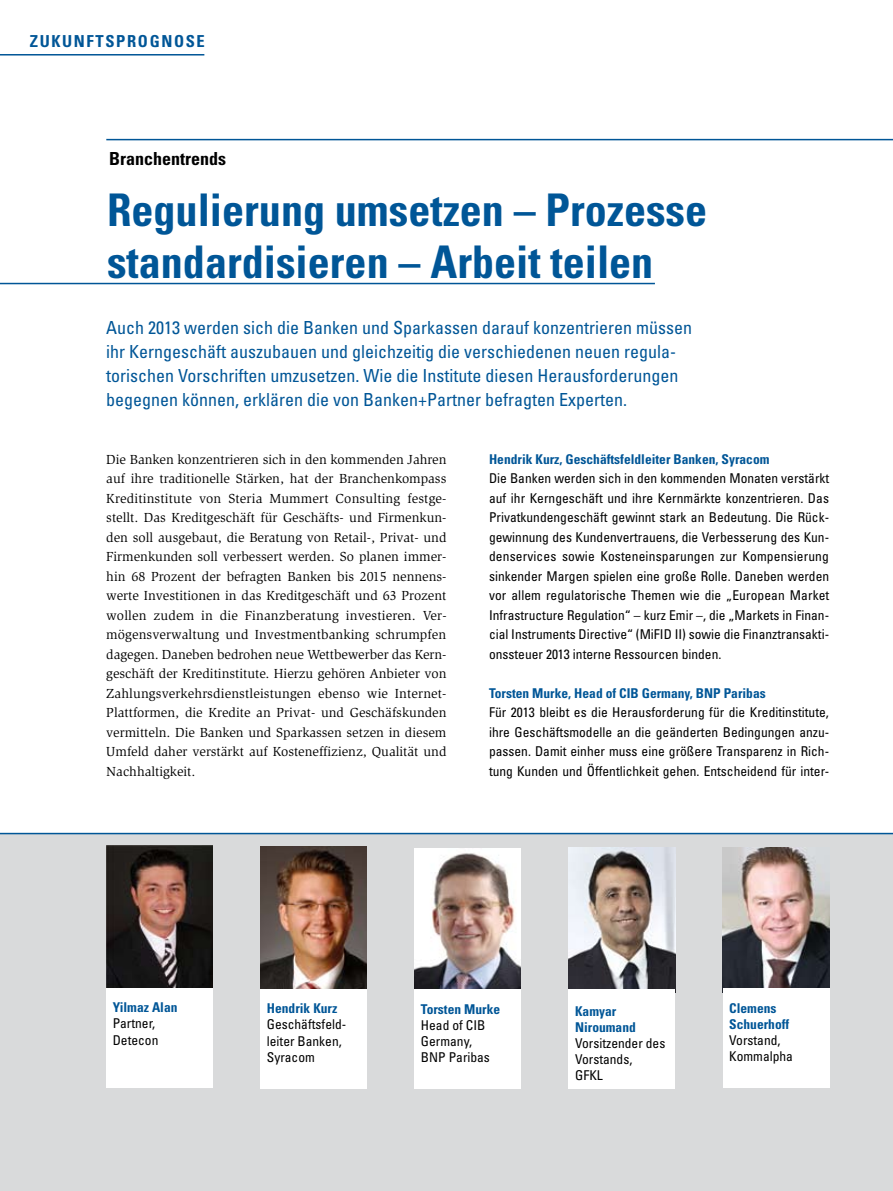
<style>
.page{position:relative;width:893px;height:1191px;background:#fff}
.page>*{position:absolute;margin:0;border:0;box-sizing:border-box;transform-origin:0 0}
.t1{font:700 condensed 45px/51px "Univers LT Std";color:#005697}
.t2{font:condensed 18px/24px "Univers LT Std";color:#005697}
.t3{font:700 condensed 18px "Univers LT Std";color:#000}
.t4{font:700 condensed 16.5px "Univers LT Std";letter-spacing:.1em;color:#005697}
.t5{font:condensed 13.5px/19.5px "Univers LT Std";color:#000}
.t6{font:13.5px/19.5px "Slimbach Std";color:#000;text-align:justify}
.t7{font:700 condensed 13.5px/16.2px "Univers LT Std";color:#005697}
</style>
<div class="page">
<div style="left:0;top:834px;width:893px;height:357px;background:#d9dadb"></div>
<hr style="left:0;top:833px;width:893px;height:1px;background:#005697">
<hr style="left:106px;top:139px;width:787px;height:1px;background:#005697">
<img style="left:415px;top:848px;width:106px;height:142px">
<div style="left:415px;top:990px;width:106px;height:99px;background:#fff"></div>
<hr style="left:0;top:54px;width:204px;height:2px;background:#005697">
<img style="left:260px;top:846px;width:107px;height:143px">
<div style="left:260px;top:989px;width:107px;height:100px;background:#fff"></div>
<hr style="left:0;top:283px;width:655px;height:1px;background:#005697">
<img style="left:106px;top:845px;width:107px;height:143px">
<div style="left:106px;top:988px;width:107px;height:100px;background:#fff"></div>
<img style="left:723px;top:847px;width:106px;height:141px">
<div style="left:723px;top:988px;width:106px;height:99px;background:#fff"></div>
<img style="left:569px;top:847px;width:106px;height:142px">
<div style="left:569px;top:989px;width:106px;height:99px;background:#fff"></div>
<p class="t4" style="left:30px;top:31px;width:177px">Zukunftsprognose</p>
<h2 class="t3" style="left:109px;top:147px;width:118px">Branchentrends</h2>
<h1 class="t1" style="left:107px;top:185px;width:602px">Regulierung umsetzen – Prozesse standardisieren – Arbeit teilen</h1>
<p class="t2" style="left:106px;top:315px;width:587px">Auch 2013 werden sich die Banken und Sparkassen darauf konzentrieren müssen ihr Kerngeschäft auszubauen und gleichzeitig die verschiedenen neuen regula&shy;torischen Vorschriften umzusetzen. Wie die Institute diesen Herausforderungen begegnen können, erklären die von Banken+Partner befragten Experten.</p>
<p class="t6" style="left:106px;top:449px;width:342px">Die Banken konzentrieren sich in den kommenden Jahren auf ihre traditionelle Stärken, hat der Branchenkompass Kreditinstitute von Steria Mummert Consulting festge&shy;stellt. Das Kreditgeschäft für Geschäfts- und Firmenkun&shy;den soll ausgebaut, die Beratung von Retail-, Privat- und Firmenkunden soll verbessert werden. So planen immer&shy;hin 68 Prozent der befragten Banken bis 2015 nennens&shy;werte Investitionen in das Kreditgeschäft und 63 Prozent wollen zudem in die Finanzberatung investieren. Ver&shy;mögensverwaltung und Investmentbanking schrumpfen dagegen. Daneben bedrohen neue Wettbewerber das Kern&shy;geschäft der Kreditinstitute. Hierzu gehören Anbieter von Zahlungsverkehrsdienstleistungen ebenso wie Internet-Plattformen, die Kredite an Privat- und Geschäfskunden vermitteln. Die Banken und Sparkassen setzen in diesem Umfeld daher verstärkt auf Kosteneffizienz, Qualität und Nachhaltigkeit.</p>
<p class="t7" style="left:489px;top:450px;width:282px">Hendrik Kurz, Geschäftsfeldleiter Banken, Syracom</p>
<p class="t5" style="left:489px;top:468px;width:342px;text-align:justify">Die Banken werden sich in den kommenden Monaten verstärkt auf ihr Kerngeschäft und ihre Kernmärkte konzentrieren. Das Privatkundengeschäft gewinnt stark an Bedeutung. Die Rück&shy;gewinnung des Kundenvertrauens, die Verbesserung des Kun&shy;denservices sowie Kosteneinsparungen zur Kompensierung sinkender Margen spielen eine große Rolle. Daneben werden vor allem regulatorische Themen wie die „European Market Infrastructure Regulation“ – kurz Emir –, die „Markets in Finan&shy;cial Instruments Directive“ (MiFID II) sowie die Finanztransakti&shy;onssteuer 2013 interne Ressourcen binden.</p>
<p class="t7" style="left:489px;top:684px;width:278px">Torsten Murke, Head of CIB Germany, BNP Paribas</p>
<p class="t5" style="left:489px;top:702px;width:342px;text-align:justify">Für 2013 bleibt es die Herausforderung für die Kreditinstitute, ihre Geschäftsmodelle an die geänderten Bedingungen anzu&shy;passen. Damit einher muss eine größere Transparenz in Rich&shy;tung Kunden und Öffentlichkeit gehen. Entscheidend für inter-</p>
<p class="t7" style="left:113px;top:999px;width:66px">Yilmaz Alan</p>
<p class="t5" style="left:113px;top:1015px;width:47px;line-height:16.2px">Partner,<br>Detecon</p>
<p class="t7" style="left:267px;top:1000px;width:72px">Hendrik Kurz</p>
<p class="t5" style="left:267px;top:1016px;width:81px;line-height:16.2px">Geschäftsfeld&shy;leiter Banken,<br>Syracom</p>
<p class="t7" style="left:421px;top:1000px;width:81px">Torsten Murke</p>
<p class="t5" style="left:421px;top:1017px;width:70px;line-height:16.2px">Head of CIB<br>Germany,<br>BNP Paribas</p>
<p class="t7" style="left:575px;top:1002px;width:62px">Kamyar<br>Niroumand</p>
<p class="t5" style="left:575px;top:1035px;width:92px;line-height:16.2px">Vorsitzender des<br>Vorstands,<br>GFKL</p>
<p class="t7" style="left:729px;top:999px;width:62px">Clemens<br>Schuerhoff</p>
<p class="t5" style="left:729px;top:1032px;width:65px;line-height:16.2px">Vorstand,<br>Kommalpha</p>
</div>
